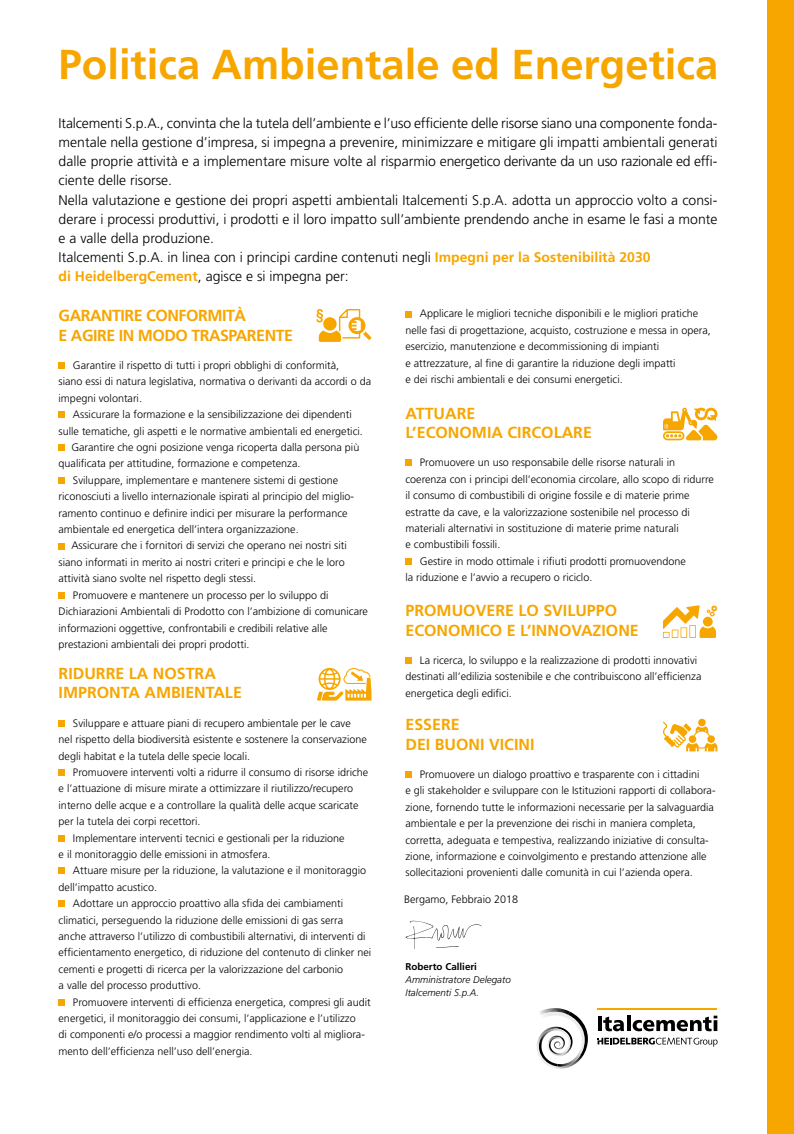
<style>
.page{position:relative;width:794px;height:1134px;background:#fff}
.page>*{position:absolute;margin:0;border:0;box-sizing:border-box;transform-origin:0 0}
.t1{font:700 41.8px "Frutiger";color:#f7a600}
.t2{font:700 16px/19.2px "Frutiger";color:#f7a600}
.t3{font:700 16px/19.2px "Frutiger";letter-spacing:-.03em;color:#f7a600}
.t4{font:300 14px/19.2px "Frutiger";color:#000}
.t5{font:300 10.8px/16.4px "Frutiger";color:#000}
.t6{font:italic 300 9.84px/12.9px "Frutiger";color:#000}
.t7{font:700 9.84px "Frutiger";color:#000}
.s1{font-weight:700;color:#f7a600}
</style>
<div class="page">
<div style="left:768px;top:0;width:26px;height:1134px;background:#f7a600"></div>
<svg style="left:405px;top:921px;width:76px;height:28px"></svg>
<img style="left:541px;top:1008px;width:27px;height:3px">
<svg style="left:537px;top:1011px;width:51px;height:57px"></svg>
<svg style="left:598px;top:1016px;width:3px;height:15px"></svg>
<svg style="left:603px;top:1016px;width:21px;height:15px"></svg>
<svg style="left:627px;top:1015px;width:3px;height:16px"></svg>
<svg style="left:632px;top:1016px;width:85px;height:15px"></svg>
<hr style="left:597px;top:1008px;width:120px;height:2px;background:#f7a600">
<svg style="left:597px;top:1038px;width:120px;height:9px"></svg>
<div style="left:59px;top:362px;width:6px;height:7px;background:#f7a600"></div>
<div style="left:59px;top:411px;width:6px;height:7px;background:#f7a600"></div>
<div style="left:59px;top:444px;width:6px;height:7px;background:#f7a600"></div>
<div style="left:59px;top:477px;width:6px;height:7px;background:#f7a600"></div>
<svg style="left:59px;top:543px;width:6px;height:6px"></svg>
<div style="left:59px;top:592px;width:6px;height:7px;background:#f7a600"></div>
<div style="left:59px;top:720px;width:6px;height:7px;background:#f7a600"></div>
<div style="left:59px;top:769px;width:6px;height:7px;background:#f7a600"></div>
<svg style="left:59px;top:835px;width:6px;height:6px"></svg>
<div style="left:59px;top:867px;width:6px;height:7px;background:#f7a600"></div>
<div style="left:59px;top:900px;width:6px;height:7px;background:#f7a600"></div>
<svg style="left:59px;top:999px;width:6px;height:6px"></svg>
<div style="left:405px;top:311px;width:7px;height:6px;background:#f7a600"></div>
<div style="left:405px;top:459px;width:7px;height:7px;background:#f7a600"></div>
<div style="left:405px;top:558px;width:7px;height:7px;background:#f7a600"></div>
<div style="left:405px;top:657px;width:7px;height:7px;background:#f7a600"></div>
<div style="left:405px;top:771px;width:7px;height:7px;background:#f7a600"></div>
<svg style="left:316px;top:309px;width:55px;height:33px"></svg>
<svg style="left:317px;top:668px;width:54px;height:33px"></svg>
<svg style="left:663px;top:407px;width:55px;height:33px"></svg>
<svg style="left:663px;top:605px;width:54px;height:33px"></svg>
<svg style="left:663px;top:719px;width:54px;height:32px"></svg>
<h1 class="t1" style="left:59px;top:40px;width:661px">Politica Ambientale ed Energetica</h1>
<p class="t4" style="left:59px;top:113px;width:660px">Italcementi S.p.A., convinta che la tutela dell’ambiente e l’uso efficiente delle risorse siano una componente fonda&shy;mentale nella gestione d’impresa, si impegna a prevenire, minimizzare e mitigare gli impatti ambientali generati dalle proprie attività e a implementare misure volte al risparmio energetico derivante da un uso razionale ed effi&shy;ciente delle risorse.<br>Nella valutazione e gestione dei propri aspetti ambientali Italcementi S.p.A. adotta un approccio volto a consi&shy;derare i processi produttivi, i prodotti e il loro impatto sull’ambiente prendendo anche in esame le fasi a monte e a valle della produzione.<br>Italcementi S.p.A. in linea con i principi cardine contenuti negli <span class="s1">Impegni per la Sostenibilità 2030<br>di HeidelbergCement</span>, agisce e si impegna per:</p>
<h2 class="t3" style="left:59px;top:306px;width:236px">GARANTIRE CONFORMITÀ<br>E AGIRE IN MODO TRASPARENTE</h2>
<p class="t5" style="left:73px;top:357px;width:268px">Garantire il rispetto di tutti i propri obblighi di conformità,</p>
<p class="t5" style="left:59px;top:373px;width:314px">siano essi di natura legislativa, normativa o derivanti da accordi o da</p>
<p class="t5" style="left:59px;top:390px;width:85px">impegni volontari.</p>
<p class="t5" style="left:73px;top:406px;width:280px">Assicurare la formazione e la sensibilizzazione dei dipendenti</p>
<p class="t5" style="left:59px;top:423px;width:306px">sulle tematiche, gli aspetti e le normative ambientali ed energetici.</p>
<p class="t5" style="left:71px;top:439px;width:289px">Garantire che ogni posizione venga ricoperta dalla persona più</p>
<p class="t5" style="left:59px;top:455px;width:243px">qualificata per attitudine, formazione e competenza.</p>
<p class="t5" style="left:73px;top:472px;width:267px">Sviluppare, implementare e mantenere sistemi di gestione</p>
<p class="t5" style="left:59px;top:488px;width:297px">riconosciuti a livello internazionale ispirati al principio del miglio-</p>
<p class="t5" style="left:59px;top:505px;width:290px">ramento continuo e definire indici per misurare la performance</p>
<p class="t5" style="left:59px;top:521px;width:242px">ambientale ed energetica dell’intera organizzazione.</p>
<p class="t5" style="left:71px;top:537px;width:277px">Assicurare che i fornitori di servizi che operano nei nostri siti</p>
<p class="t5" style="left:59px;top:554px;width:288px">siano informati in merito ai nostri criteri e principi e che le loro</p>
<p class="t5" style="left:59px;top:570px;width:199px">attività siano svolte nel rispetto degli stessi.</p>
<p class="t5" style="left:73px;top:587px;width:257px">Promuovere e mantenere un processo per lo sviluppo di</p>
<p class="t5" style="left:59px;top:603px;width:311px">Dichiarazioni Ambientali di Prodotto con l’ambizione di comunicare</p>
<p class="t5" style="left:59px;top:619px;width:270px">informazioni oggettive, confrontabili e credibili relative alle</p>
<p class="t5" style="left:59px;top:636px;width:192px">prestazioni ambientali dei propri prodotti.</p>
<h2 class="t2" style="left:59px;top:664px;width:185px">RIDURRE LA NOSTRA<br>IMPRONTA AMBIENTALE</h2>
<p class="t5" style="left:59px;top:715px;width:310px;text-indent:14px">Sviluppare e attuare piani di recupero ambientale per le cave nel rispetto della biodiversità esistente e sostenere la conservazione degli habitat e la tutela delle specie locali.</p>
<p class="t5" style="left:73px;top:764px;width:297px">Promuovere interventi volti a ridurre il consumo di risorse idriche</p>
<p class="t5" style="left:59px;top:780px;width:296px">e l’attuazione di misure mirate a ottimizzare il riutilizzo/recupero</p>
<p class="t5" style="left:59px;top:797px;width:301px">interno delle acque e a controllare la qualità delle acque scaricate</p>
<p class="t5" style="left:59px;top:813px;width:143px">per la tutela dei corpi recettori.</p>
<p class="t5" style="left:73px;top:829px;width:273px">Implementare interventi tecnici e gestionali per la riduzione</p>
<p class="t5" style="left:59px;top:846px;width:213px">e il monitoraggio delle emissioni in atmosfera.</p>
<p class="t5" style="left:73px;top:862px;width:295px">Attuare misure per la riduzione, la valutazione e il monitoraggio</p>
<p class="t5" style="left:59px;top:879px;width:100px">dell’impatto acustico.</p>
<p class="t5" style="left:73px;top:895px;width:272px">Adottare un approccio proattivo alla sfida dei cambiamenti</p>
<p class="t5" style="left:59px;top:911px;width:286px">climatici, perseguendo la riduzione delle emissioni di gas serra</p>
<p class="t5" style="left:59px;top:928px;width:308px">anche attraverso l’utilizzo di combustibili alternativi, di interventi di</p>
<p class="t5" style="left:59px;top:944px;width:314px">efficientamento energetico, di riduzione del contenuto di clinker nei</p>
<p class="t5" style="left:59px;top:961px;width:286px">cementi e progetti di ricerca per la valorizzazione del carbonio</p>
<p class="t5" style="left:59px;top:977px;width:144px">a valle del processo produttivo.</p>
<p class="t5" style="left:73px;top:993px;width:299px">Promuovere interventi di efficienza energetica, compresi gli audit</p>
<p class="t5" style="left:59px;top:1010px;width:299px">energetici, il monitoraggio dei consumi, l’applicazione e l’utilizzo</p>
<p class="t5" style="left:59px;top:1026px;width:308px">di componenti e/o processi a maggior rendimento volti al migliora-</p>
<p class="t5" style="left:59px;top:1043px;width:195px">mento dell’efficienza nell’uso dell’energia.</p>
<p class="t5" style="left:405px;top:305px;width:307px;text-indent:14px">Applicare le migliori tecniche disponibili e le migliori pratiche nelle fasi di progettazione, acquisto, costruzione e messa in opera, esercizio, manutenzione e decommissioning di impianti<br>e attrezzature, al fine di garantire la riduzione degli impatti<br>e dei rischi ambientali e dei consumi energetici.</p>
<h2 class="t2" style="left:405px;top:403px;width:188px">ATTUARE<br>L’ECONOMIA CIRCOLARE</h2>
<p class="t5" style="left:420px;top:454px;width:257px">Promuovere un uso responsabile delle risorse naturali in</p>
<p class="t5" style="left:405px;top:471px;width:310px">coerenza con i principi dell’economia circolare, allo scopo di ridurre</p>
<p class="t5" style="left:405px;top:487px;width:285px">il consumo di combustibili di origine fossile e di materie prime</p>
<p class="t5" style="left:405px;top:504px;width:286px">estratte da cave, e la valorizzazione sostenibile nel processo di</p>
<p class="t5" style="left:405px;top:520px;width:275px">materiali alternativi in sostituzione di materie prime naturali</p>
<p class="t5" style="left:405px;top:536px;width:96px">e combustibili fossili.</p>
<p class="t5" style="left:420px;top:553px;width:267px">Gestire in modo ottimale i rifiuti prodotti promuovendone</p>
<p class="t5" style="left:405px;top:569px;width:188px">la riduzione e l’avvio a recupero o riciclo.</p>
<h2 class="t2" style="left:405px;top:601px;width:235px">PROMUOVERE LO SVILUPPO<br>ECONOMICO E L’INNOVAZIONE</h2>
<p class="t5" style="left:405px;top:652px;width:297px;text-indent:14px">La ricerca, lo sviluppo e la realizzazione di prodotti innovativi destinati all’edilizia sostenibile e che contribuiscono all’efficienza energetica degli edifici.</p>
<h2 class="t2" style="left:405px;top:715px;width:130px">ESSERE<br>DEI BUONI VICINI</h2>
<p class="t5" style="left:405px;top:766px;width:312px;text-indent:14px">Promuovere un dialogo proattivo e trasparente con i cittadini<br>e gli stakeholder e sviluppare con le Istituzioni rapporti di collabora&shy;zione, fornendo tutte le informazioni necessarie per la salvaguardia ambientale e per la prevenzione dei rischi in maniera completa, corretta, adeguata e tempestiva, realizzando iniziative di consulta&shy;zione, informazione e coinvolgimento e prestando attenzione alle sollecitazioni provenienti dalle comunità in cui l’azienda opera.</p>
<p class="t5" style="left:404px;top:891px;width:116px">Bergamo, Febbraio 2018</p>
<p class="t7" style="left:405px;top:961px;width:73px">Roberto Callieri</p>
<p class="t6" style="left:405px;top:973px;width:107px">Amministratore Delegato<br>Italcementi S.p.A.</p>
</div>
